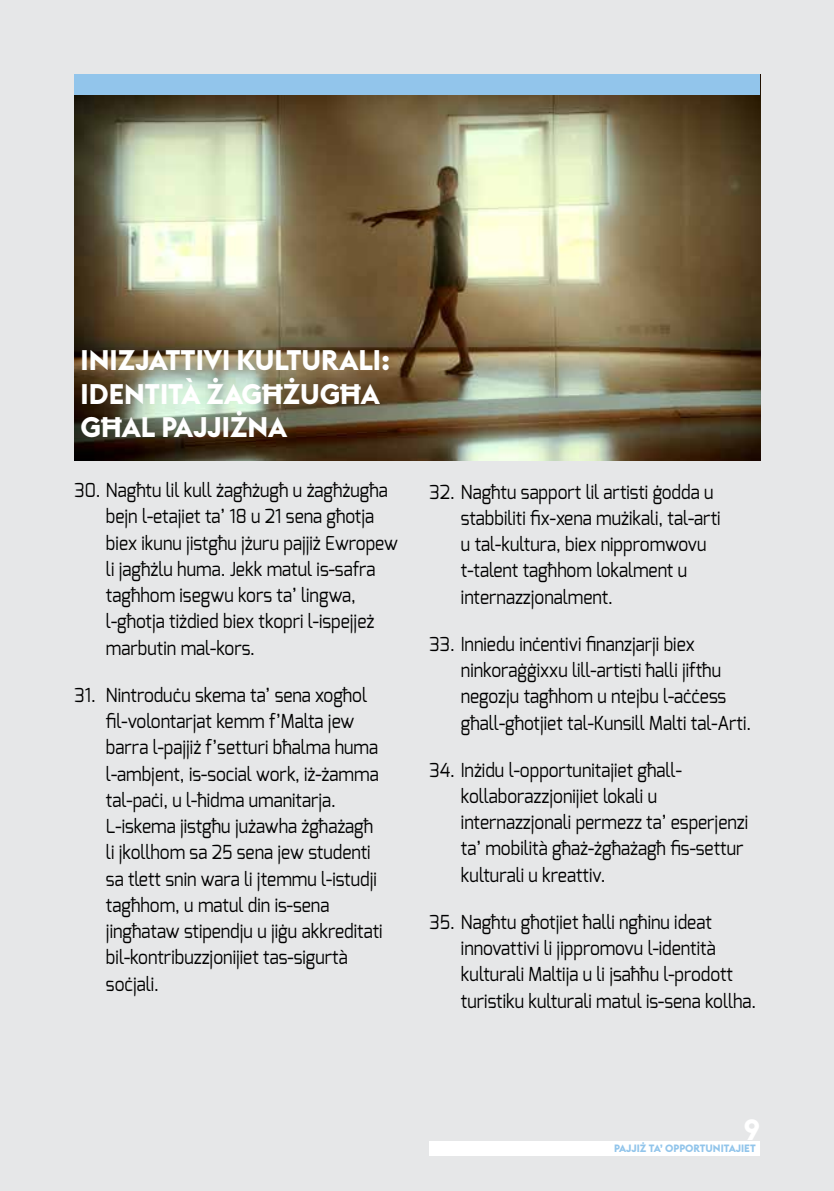
<style>
.page{position:relative;width:834px;height:1191px;background:#fff}
.page>*{position:absolute;margin:0;border:0;box-sizing:border-box;transform-origin:0 0}
.t1{font:700 29.05px "Euclid Flex";color:#fff}
.t2{font:700 28px/33.6px "Euclid Flex";color:#fff}
.t3{font:19.25px/26.2px "Exo";color:#000;scale:.9 1}
.t4{font:700 10.5px "Euclid Flex";color:#92c5eb}
</style>
<div class="page">
<div style="left:0;top:0;width:833px;height:1191px;background:#e6e7e8"></div>
<div style="left:429px;top:1141px;width:330px;height:14px;background:#fff"></div>
<img style="left:74px;top:74px;width:686px;height:386px">
<div style="left:74px;top:74px;width:685px;height:21px;background:#92c5eb"></div>
<h2 class="t2" style="left:81px;top:343px;width:311px">INIZJATTIVI KULTURALI:<br>IDENTITÀ ŻAGĦŻUGĦA<br>GĦAL PAJJIŻNA</h2>
<p class="t3" style="left:106px;top:477px;width:326px;text-indent:-31px">30. Nagħtu lil kull żagħżugħ u żagħżugħa bejn l-etajiet ta’ 18 u 21 sena għotja biex ikunu jistgħu jżuru pajjiż Ewropew li jagħżlu huma. Jekk matul is-safra tagħhom isegwu kors ta’ lingwa, l-għotja tiżdied biex tkopri l-ispejjeż marbutin mal-kors.</p>
<p class="t3" style="left:106px;top:681px;width:309px;text-indent:-31px">31. Nintroduċu skema ta’ sena xogħol fil-volontarjat kemm f’Malta jew barra l-pajjiż f’setturi bħalma huma l-ambjent, is-social work, iż-żamma tal-paċi, u l-ħidma umanitarja.<br>L-iskema jistgħu jużawha żgħażagħ li jkollhom sa 25 sena jew studenti sa tlett snin wara li jtemmu l-istudji tagħhom, u matul din is-sena jingħataw stipendju u jiġu akkreditati bil-kontribuzzjonijiet tas-sigurtà soċjali.</p>
<p class="t3" style="left:461px;top:478px;width:290px;text-indent:-31px">32. Nagħtu sapport lil artisti ġodda u stabbiliti fix-xena mużikali, tal-arti u tal-kultura, biex nippromwovu t-talent tagħhom lokalment u internazzjonalment.</p>
<p class="t3" style="left:461px;top:630px;width:324px;text-indent:-31px">33. Inniedu inċentivi finanzjarji biex ninkoraġġixxu lill-artisti ħalli jiftħu negozju tagħhom u ntejbu l-aċċess għall-għotjiet tal-Kunsill Malti tal-Arti.</p>
<p class="t3" style="left:461px;top:756px;width:321px;text-indent:-31px">34. Inżidu l-opportunitajiet għall&shy;kollaborazzjonijiet lokali u internazzjonali permezz ta’ esperjenzi ta’ mobilità għaż-żgħażagħ fis-settur kulturali u kreattiv.</p>
<p class="t3" style="left:461px;top:908px;width:329px;text-indent:-31px">35. Nagħtu għotjiet ħalli ngħinu ideat innovattivi li jippromovu l-identità kulturali Maltija u li jsaħħu l-prodott turistiku kulturali matul is-sena kollha.</p>
<h1 class="t1" style="left:743px;top:1112px;width:17px">9</h1>
<p class="t4" style="left:614px;top:1142px;width:143px">PAJJIŻ TA’ OPPORTUNITAJIET</p>
</div>
